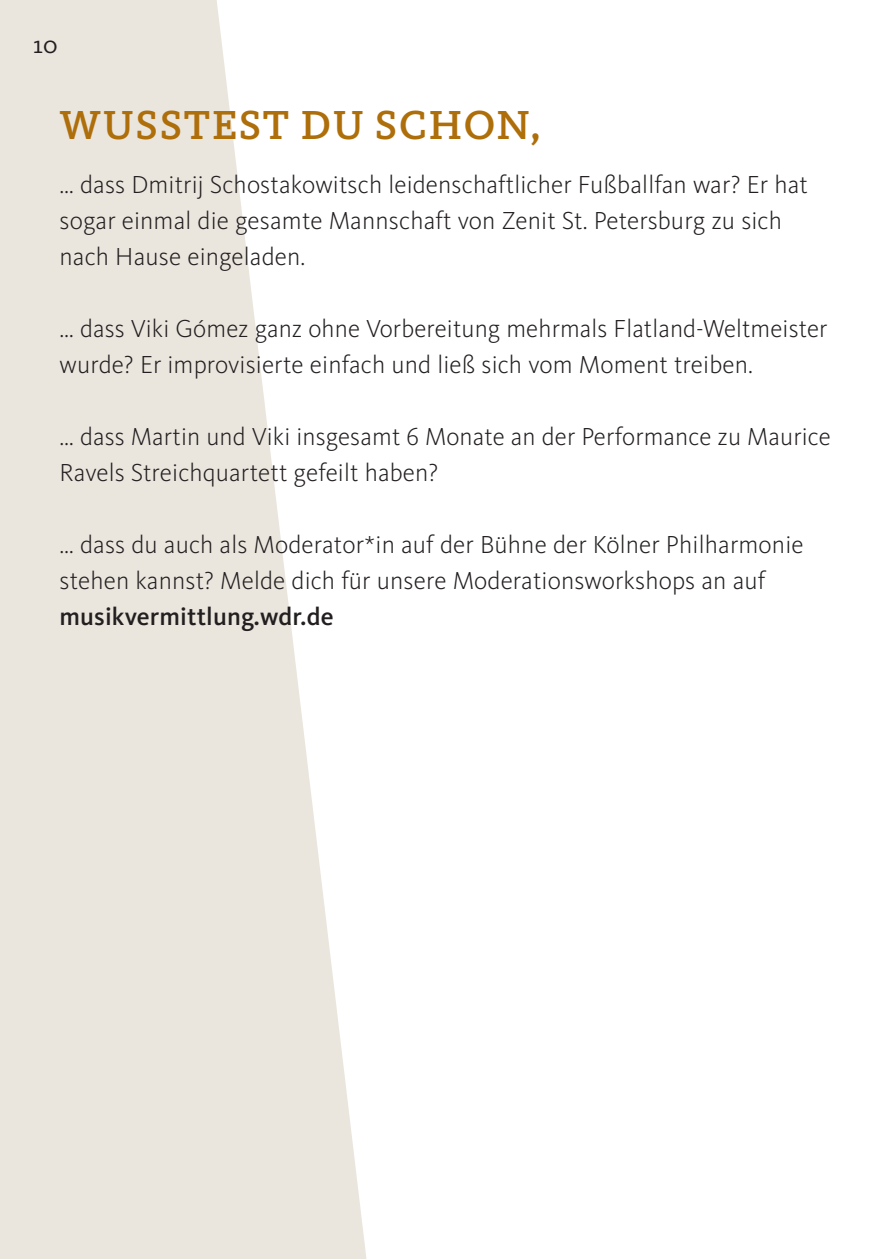
<style>
.page{position:relative;width:893px;height:1259px;background:#fff}
.page>*{position:absolute;margin:0;border:0;box-sizing:border-box;transform-origin:0 0}
.t1{font:500 42px "WDR Slab";letter-spacing:.05em;color:#ae6e0a}
.t2{font:300 25.5px/36px "WDR Sans";letter-spacing:.005em;color:#231f20}
.t3{font:500 25.5px "WDR Sans";letter-spacing:.005em;color:#231f20}
.t4{font:25.5px "WDR Slab";color:#231f20}
</style>
<div class="page">
<svg style="left:0;top:0;width:366px;height:1259px;fill:#eae6de"></svg>
<p class="t4" style="left:33px;top:30px;width:26px">10</p>
<h1 class="t1" style="left:60px;top:100px;width:483px">WUSSTEST DU SCHON,</h1>
<p class="t2" style="left:60px;top:166px;width:750px">… dass Dmitrij Schostakowitsch leidenschaftlicher Fußballfan war? Er hat sogar einmal die gesamte Mannschaft von Zenit St. Petersburg zu sich nach Hause eingeladen.</p>
<p class="t2" style="left:60px;top:310px;width:769px">… dass Viki Gómez ganz ohne Vorbereitung mehrmals Flatland-Weltmeister wurde? Er improvisierte einfach und ließ sich vom Moment treiben.</p>
<p class="t2" style="left:60px;top:418px;width:773px">… dass Martin und Viki insgesamt 6 Monate an der Performance zu Maurice<br>Ravels Streichquartett gefeilt haben?</p>
<p class="t2" style="left:60px;top:526px;width:746px">… dass du auch als Moderator*in auf der Bühne der Kölner Philharmonie stehen kannst? Melde dich für unsere Moderationsworkshops an auf</p>
<p class="t3" style="left:60px;top:601px;width:276px">musikvermittlung.wdr.de</p>
</div>
